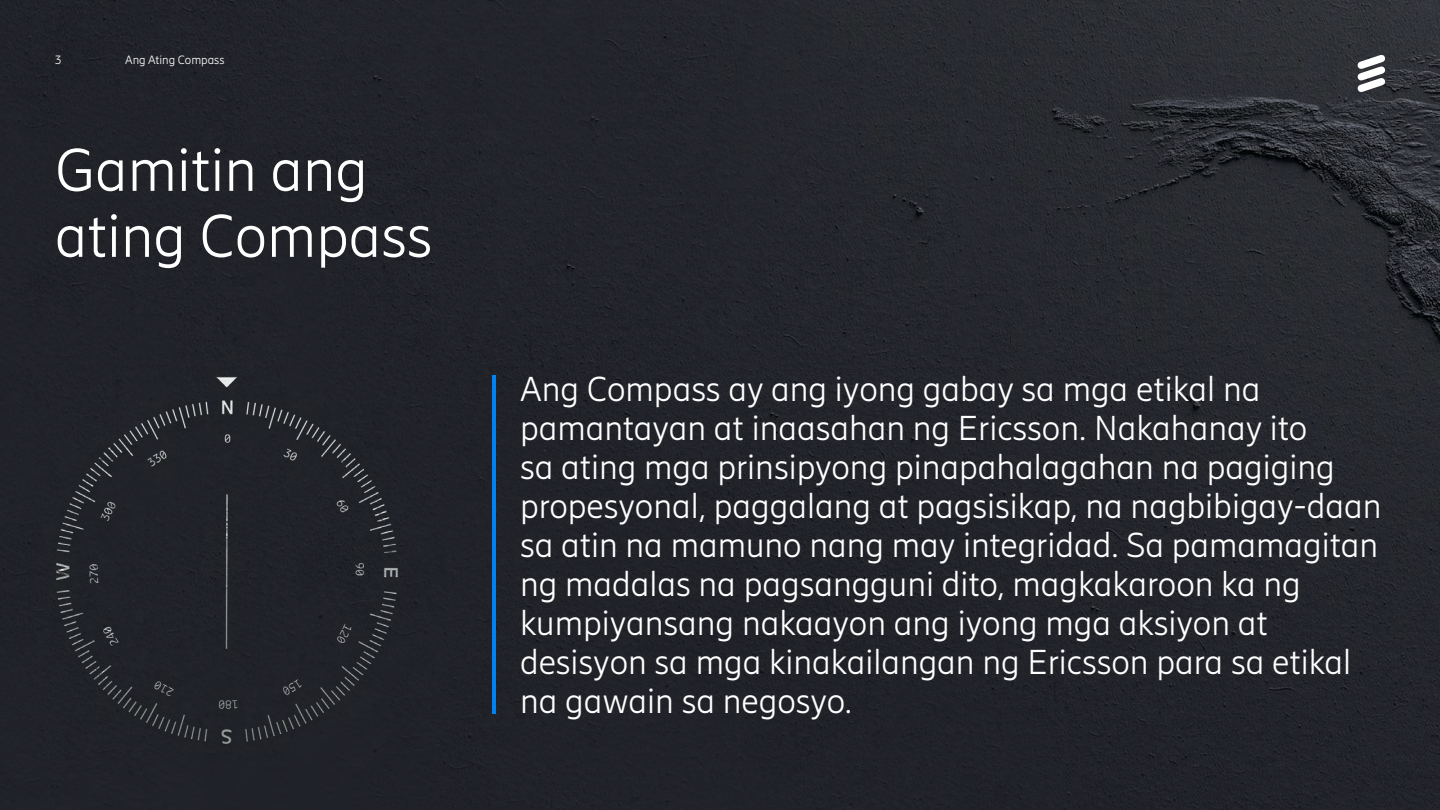
<style>
.page{position:relative;width:1440px;height:810px;background:#fff}
.page>*{position:absolute;margin:0;border:0;box-sizing:border-box;transform-origin:0 0}
.t1{font:300 60px/66px "Ericsson Hilda";color:#fff}
.t2{font:300 34.5px/39px "Ericsson Hilda";color:#fff}
.t3{font:300 12px "Ericsson Hilda";color:#fff}
</style>
<div class="page">
<img style="left:0;top:0;width:1440px;height:810px">
<hr style="left:493px;top:375px;width:3px;height:338px;background:#0082f0">
<svg style="left:1358px;top:55px;width:27px;height:37px"></svg>
<p class="t3" style="left:55px;top:53px;width:8px">3</p>
<p class="t3" style="left:125px;top:53px;width:101px">Ang Ating Compass</p>
<h1 class="t1" style="left:55px;top:137px;width:379px">Gamitin ang ating Compass</h1>
<p class="t2" style="left:520px;top:370px;width:863px">Ang Compass ay ang iyong gabay sa mga etikal na pamantayan at inaasahan ng Ericsson. Nakahanay ito<br>sa ating mga prinsipyong pinapahalagahan na pagiging propesyonal, paggalang at pagsisikap, na nagbibigay-daan sa atin na mamuno nang may integridad. Sa pamamagitan ng madalas na pagsangguni dito, magkakaroon ka ng kumpiyansang nakaayon ang iyong mga aksiyon at desisyon sa mga kinakailangan ng Ericsson para sa etikal na gawain sa negosyo.</p>
</div>
